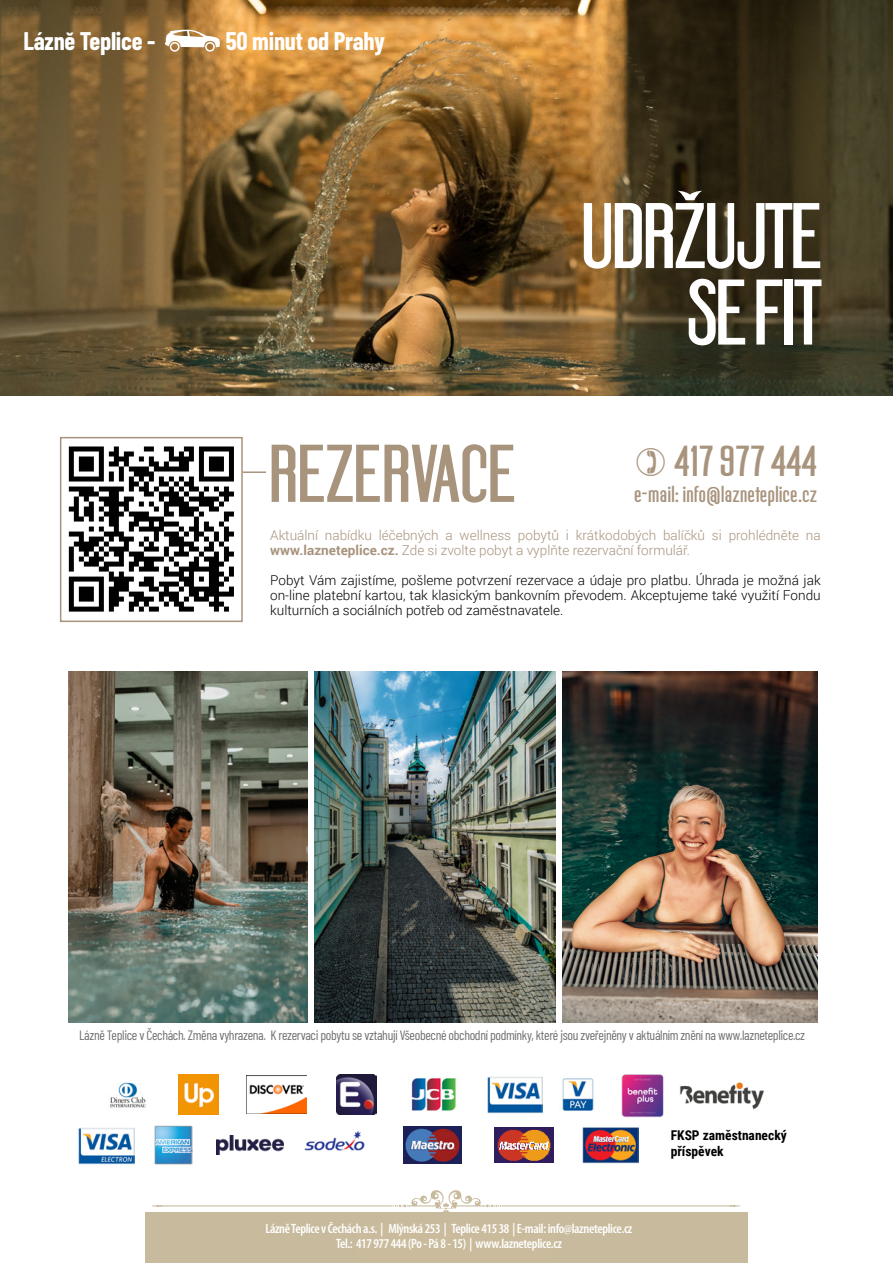
<style>
.page{position:relative;width:893px;height:1263px;background:#fff}
.page>*{position:absolute;margin:0;border:0;box-sizing:border-box;transform-origin:0 0}
.t1{font:900 82.5px/76.5px "Mager";letter-spacing:-.075em;color:#fff;text-align:right}
.t2{font:900 72.6px "Mager";letter-spacing:-.05em;color:#a8937d}
.t3{font:900 38.85px "Mager";letter-spacing:-.05em;color:#a8937d}
.t4{font:700 24.9px "Barlow Condensed";letter-spacing:-.01em;color:#fff}
.t5{font:900 20.55px "Mager";letter-spacing:-.025em;color:#a8937d}
.t6{font:200 18px "Barlow Condensed";color:#fff}
.t7{font:300 13.5px/15px "Roboto";color:#000;text-align:justify}
.t8{font:13.5px "Barlow Condensed";letter-spacing:-.025em;color:#707070}
.t9{font:300 13.5px/15px "Roboto";color:#a8937d}
.t10{font:600 condensed 13.5px/15px "Myriad Pro";letter-spacing:-.025em;color:#fff;text-align:center}
.t11{font:700 13.5px/16.2px "Roboto Condensed";color:#000}
.s1{font-weight:700}
</style>
<div class="page">
<div style="left:145px;top:1213px;width:602px;height:37px;background:#c8ba9c"></div>
<svg style="left:152px;top:1190px;width:589px;height:23px"></svg>
<div style="left:145px;top:1242px;width:602px;height:21px;background:#c8ba9c"></div>
<img style="left:0;top:0;width:893px;height:395px">
<img style="left:404px;top:1126px;width:58px;height:37px">
<img style="left:495px;top:1127px;width:58px;height:35px">
<img style="left:582px;top:1127px;width:56px;height:37px">
<img style="left:304px;top:1130px;width:61px;height:21px">
<img style="left:79px;top:1127px;width:55px;height:37px">
<img style="left:155px;top:1126px;width:38px;height:38px">
<img style="left:110px;top:1082px;width:36px;height:26px">
<img style="left:247px;top:1076px;width:59px;height:38px">
<img style="left:411px;top:1078px;width:46px;height:33px">
<img style="left:487px;top:1076px;width:56px;height:37px">
<img style="left:562px;top:1078px;width:32px;height:33px">
<img style="left:336px;top:1075px;width:40px;height:40px">
<img style="left:178px;top:1075px;width:40px;height:40px">
<img style="left:621px;top:1074px;width:43px;height:43px">
<img style="left:679px;top:1082px;width:85px;height:27px">
<svg style="left:69px;top:446px;width:165px;height:166px"></svg>
<svg style="left:165px;top:29px;width:55px;height:23px"></svg>
<img style="left:562px;top:672px;width:255px;height:350px">
<img style="left:315px;top:672px;width:240px;height:350px">
<img style="left:68px;top:672px;width:240px;height:350px">
<div style="left:60px;top:437px;width:183px;height:185px;border:2px solid #a8937d"></div>
<hr style="left:243px;top:471px;width:23px;height:2px;background:#a8937d">
<img style="left:216px;top:1135px;width:67px;height:19px">
<h3 class="t4" style="left:23px;top:23px;width:133px">Lázně Teplice -</h3>
<h3 class="t4" style="left:226px;top:23px;width:160px">50 minut od Prahy</h3>
<h2 class="t2" style="left:268px;top:432px;width:252px">REZERVACE</h2>
<h1 class="t1" style="left:579px;top:198px;width:247px">UDRŽUJTE<br>SE FIT</h1>
<h3 class="t3" style="left:673px;top:439px;width:146px">417 977 444</h3>
<h3 class="t5" style="left:634px;top:483px;width:185px">e-mail: info@lazneteplice.cz</h3>
<p class="t9" style="left:270px;top:528px;width:552px">Aktuální nabídku léčebných a wellness pobytů i krátkodobých balíčků si prohlédněte na <span class="s1">www.lazneteplice.cz.</span> Zde si zvolte pobyt a vyplňte rezervační formulář.</p>
<p class="t7" style="left:270px;top:573px;width:552px">Pobyt Vám zajistíme, pošleme potvrzení rezervace a údaje pro platbu. Úhrada je možná jak on-line platební kartou, tak klasickým bankovním převodem. Akceptujeme také využití Fondu kulturních a sociálních potřeb od zaměstnavatele.</p>
<p class="t8" style="left:79px;top:1025px;width:727px">Lázně Teplice v Čechách. Změna vyhrazena. K rezervaci pobytu se vztahují Všeobecné obchodní podmínky, které jsou zveřejněny v aktuálním znění na www.lazneteplice.cz</p>
<p class="t10" style="left:266px;top:1221px;width:368px">Lázně Teplice v Čechách a.s. | Mlýnská 253 | Teplice 415 38 | E-mail: info@lazneteplice.cz<br>Tel.: 417 977 444 (Po - Pá 8 - 15) | www.lazneteplice.cz</p>
<h3 class="t6" style="left:387px;top:1224px;width:121px">www.lazneteplice.cz</h3>
<p class="t11" style="left:671px;top:1127px;width:118px">FKSP zaměstnanecký příspěvek</p>
</div>
